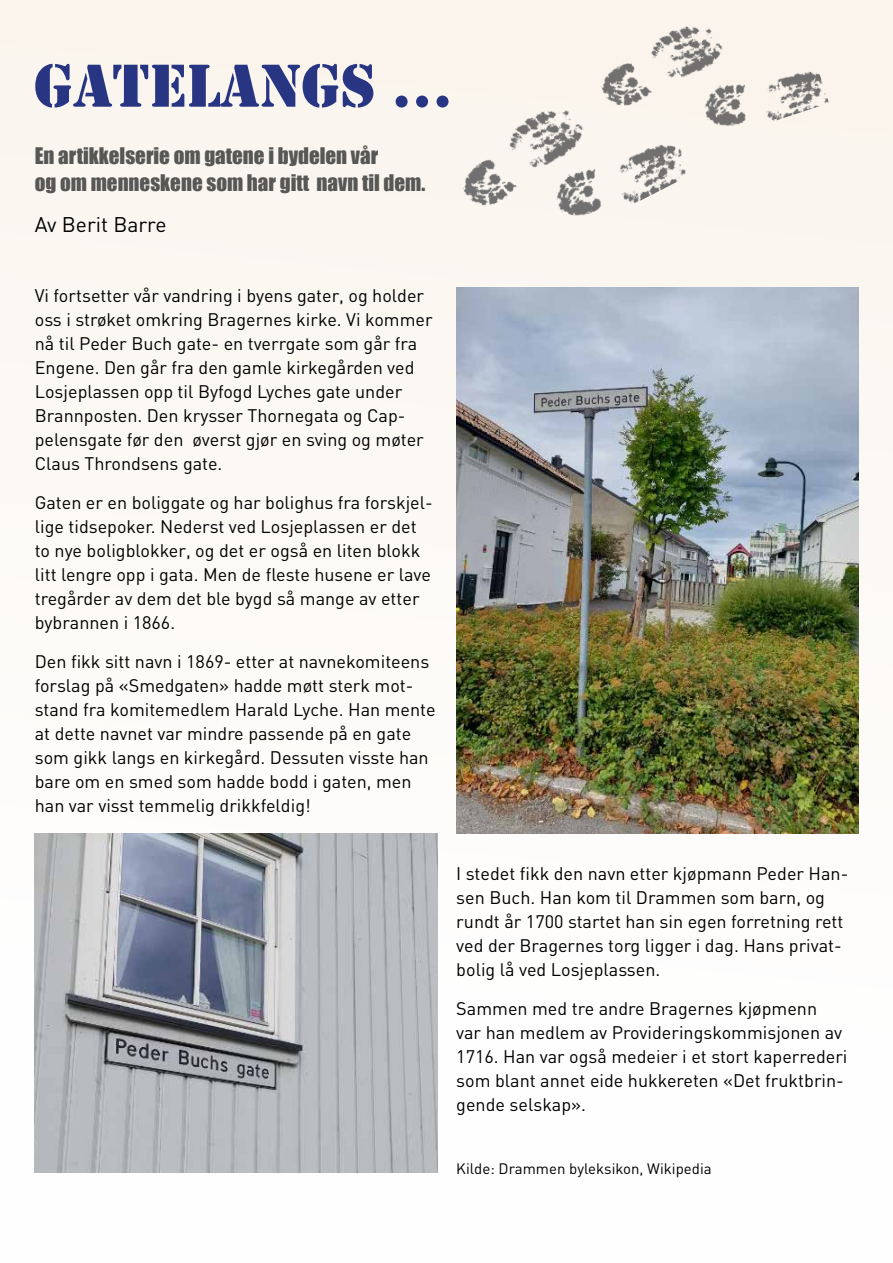
<style>
.page{position:relative;width:893px;height:1263px;background:#fcfaf7}
.page>*{position:absolute;margin:0;border:0;box-sizing:border-box;transform-origin:0 0}
.t1{font:63px "Stencil";color:#283583}
.t2{font:21px/27px "Impact";color:#575756}
.t3{font:21px "DIN";color:#000}
.t4{font:18px/24px "DIN";color:#000}
.t5{font:15px "DIN";color:#000}
</style>
<div class="page">
<hr style="left:892px;top:0;width:1px;height:91px;background:#86cbc6">
<img style="left:460px;top:109px;width:111px;height:97px">
<img style="left:545px;top:119px;width:141px;height:98px">
<img style="left:587px;top:14px;width:146px;height:93px">
<img style="left:694px;top:52px;width:135px;height:75px">
<img style="left:35px;top:833px;width:402px;height:339px">
<img style="left:456px;top:288px;width:403px;height:545px">
<h1 class="t1" style="left:34px;top:49px;width:420px">GATELANGS …</h1>
<p class="t2" style="left:35px;top:142px;width:392px">En artikkelserie om gatene i bydelen vår<br>og om menneskene som har gitt navn til dem.</p>
<p class="t3" style="left:35px;top:212px;width:133px">Av Berit Barre</p>
<p class="t4" style="left:35px;top:284px;width:399px">Vi fortsetter vår vandring i byens gater, og holder oss i strøket omkring Bragernes kirke. Vi kommer nå til Peder Buch gate- en tverrgate som går fra Engene. Den går fra den gamle kirkegården ved Losjeplassen opp til Byfogd Lyches gate under Brannposten. Den krysser Thornegata og Cap&shy;pelensgate før den øverst gjør en sving og møter Claus Throndsens gate.</p>
<p class="t4" style="left:35px;top:491px;width:400px">Gaten er en boliggate og har bolighus fra forskjel&shy;lige tidsepoker. Nederst ved Losjeplassen er det to nye boligblokker, og det er også en liten blokk litt lengre opp i gata. Men de fleste husene er lave tregårder av dem det ble bygd så mange av etter bybrannen i 1866.</p>
<p class="t4" style="left:35px;top:650px;width:402px">Den fikk sitt navn i 1869- etter at navnekomiteens forslag på «Smedgaten» hadde møtt sterk mot&shy;stand fra komitemedlem Harald Lyche. Han mente at dette navnet var mindre passende på en gate som gikk langs en kirkegård. Dessuten visste han bare om en smed som hadde bodd i gaten, men han var visst temmelig drikkfeldig!</p>
<p class="t4" style="left:456px;top:861px;width:394px">I stedet fikk den navn etter kjøpmann Peder Han&shy;sen Buch. Han kom til Drammen som barn, og rundt år 1700 startet han sin egen forretning rett ved der Bragernes torg ligger i dag. Hans privat&shy;bolig lå ved Losjeplassen.</p>
<p class="t4" style="left:456px;top:996px;width:393px">Sammen med tre andre Bragernes kjøpmenn<br>var han medlem av Provideringskommisjonen av 1716. Han var også medeier i et stort kaperrederi som blant annet eide hukkereten «Det fruktbrin&shy;gende selskap».</p>
<p class="t5" style="left:456px;top:1159px;width:257px">Kilde: Drammen byleksikon, Wikipedia</p>
</div>
